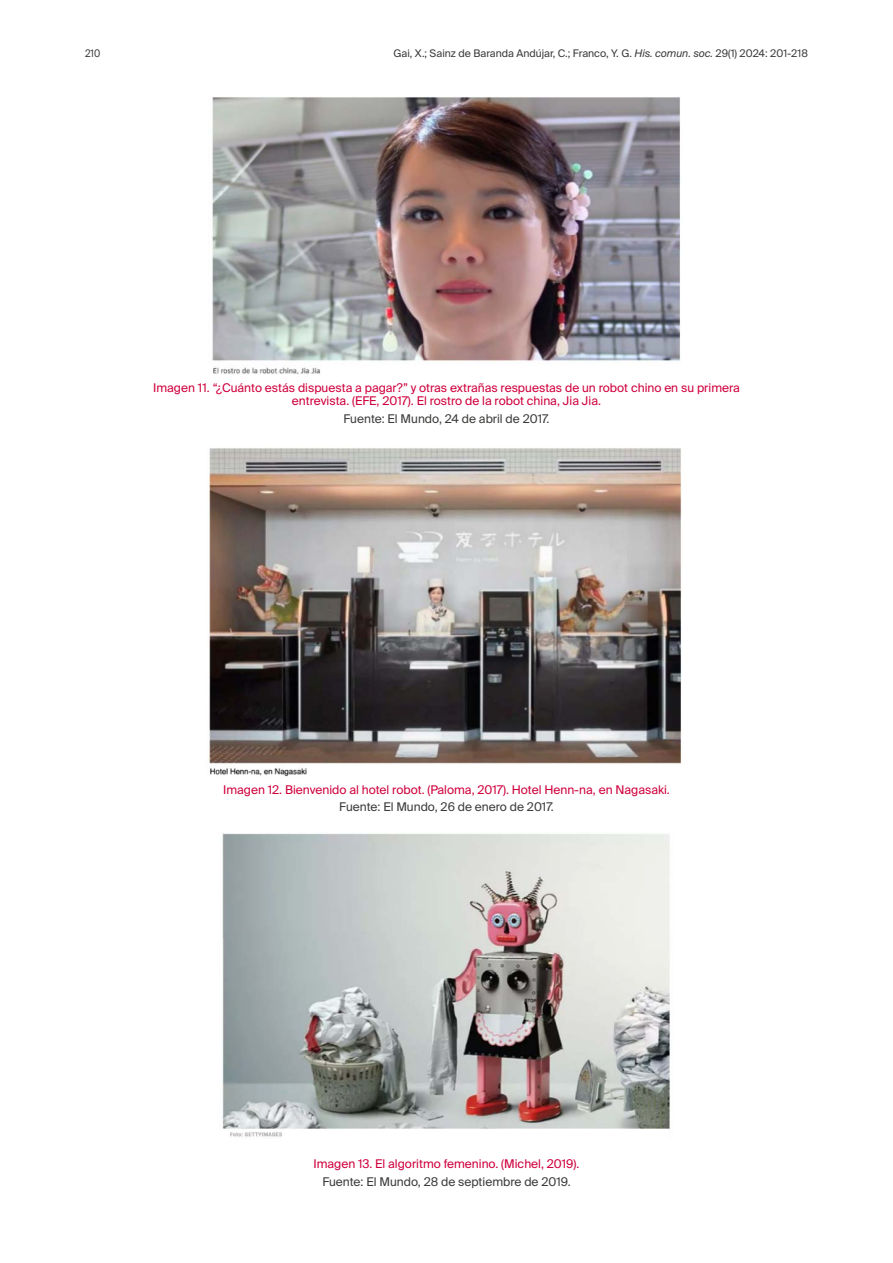
<style>
.page{position:relative;width:893px;height:1263px;background:#fff}
.page>*{position:absolute;margin:0;border:0;box-sizing:border-box;transform-origin:0 0}
.t1{font:12px/13.5px "Suisse Intl";color:#cf003d;text-align:center}
.t2{font:12px "Suisse Intl";color:#3c3c3b}
.t3{font:10.5px "Suisse Intl";color:#3c3c3b}
.t4{font:10.5px "Suisse Intl";color:#3c3c3b;scale:.9 1}
.s1{font-style:italic}
</style>
<div class="page">
<img style="left:212px;top:97px;width:469px;height:278px">
<img style="left:208px;top:448px;width:474px;height:329px">
<img style="left:222px;top:833px;width:448px;height:304px">
<p class="t4" style="left:85px;top:47px;width:18px">210</p>
<p class="t3" style="left:393px;top:47px;width:416px">Gai, X.; Sainz de Baranda Andújar, C.; Franco, Y. G. <span class="s1">His. comun. soc.</span> 29(1) 2024: 201-218</p>
<p class="t1" style="left:153px;top:381px;width:588px">Imagen 11. “¿Cuánto estás dispuesta a pagar?” y otras extrañas respuestas de un robot chino en su primera entrevista. (EFE, 2017). El rostro de la robot china, Jia Jia.</p>
<p class="t2" style="left:344px;top:412px;width:207px">Fuente: El Mundo, 24 de abril de 2017.</p>
<p class="t1" style="left:223px;top:783px;width:448px">Imagen 12. Bienvenido al hotel robot. (Paloma, 2017). Hotel Henn-na, en Nagasaki.</p>
<p class="t2" style="left:339px;top:800px;width:216px">Fuente: El Mundo, 26 de enero de 2017.</p>
<p class="t1" style="left:313px;top:1157px;width:267px">Imagen 13. El algoritmo femenino. (Michel, 2019).</p>
<p class="t2" style="left:322px;top:1175px;width:250px">Fuente: El Mundo, 28 de septiembre de 2019.</p>
</div>
